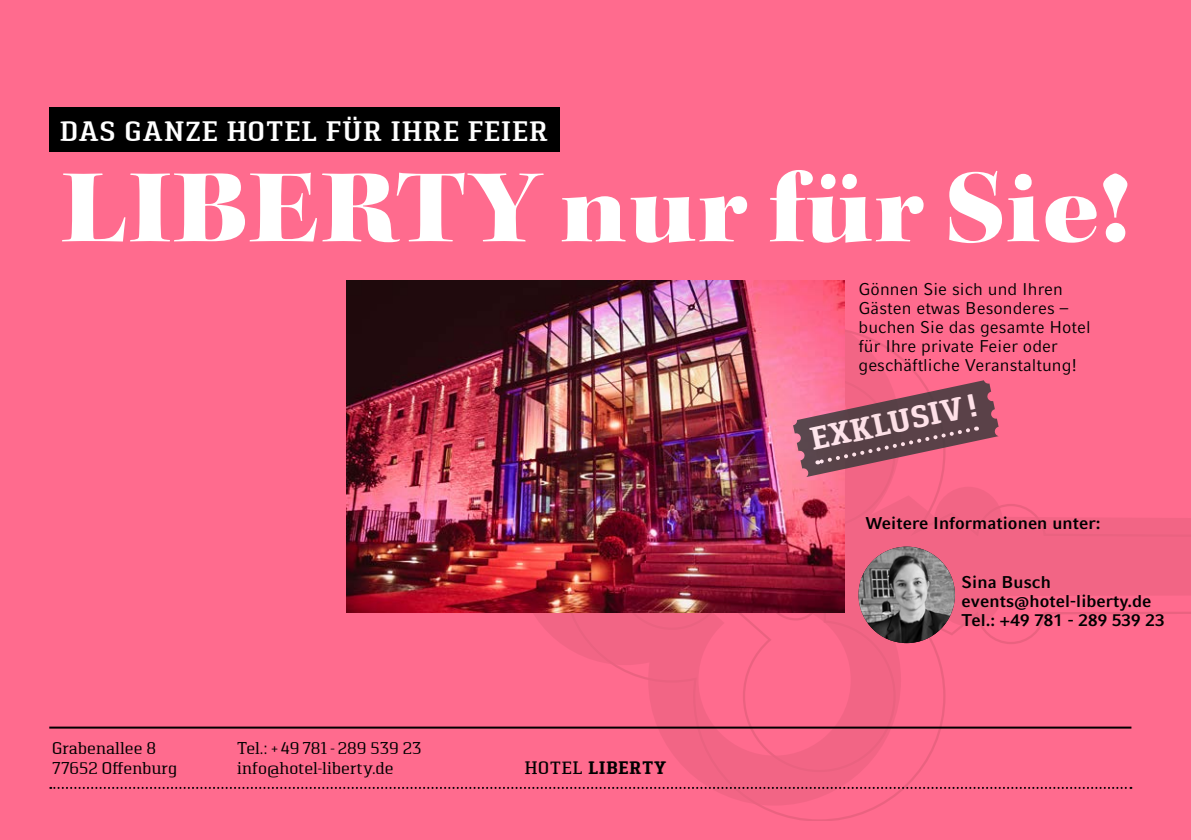
<style>
.page{position:relative;width:1191px;height:840px;background:#fff}
.page>*{position:absolute;margin:0;border:0;box-sizing:border-box;transform-origin:0 0}
.t1{font:102.6px "Kepler Std Black Ext Disp";letter-spacing:.01em;color:#fff}
.t2{font:700 31.8px "Pancetta Serif Pro";color:#fff}
.t3{font:600 28px "Pancetta Serif Pro";letter-spacing:.055em;color:#fff}
.t4{font:700 18px "Pancetta Serif Pro";letter-spacing:.055em;color:#000}
.t5{font:17px/19px "Compatil Fact LT Pro";letter-spacing:.005em;color:#000}
.t6{font:700 17px/19px "Compatil Fact LT Pro";letter-spacing:.005em;color:#000}
.t7{font:17px/20px "Pancetta Serif Pro";letter-spacing:.005em;color:#000}
.s1{font-weight:500}
</style>
<div class="page">
<div style="left:1px;top:0;width:1190px;height:839px;background:#ff6b8e"></div>
<svg style="left:561px;top:338px;width:630px;height:482px"></svg>
<div style="left:49px;top:108px;width:510px;height:44px;background:#000"></div>
<svg style="left:50px;top:786px;width:1081px;height:2px"></svg>
<hr style="left:49px;top:726px;width:1082px;height:2px;background:#000">
<svg style="left:453px;top:323px;width:418px;height:334px;fill:#f26585"></svg>
<img style="left:858px;top:546px;width:97px;height:96px;border-radius:48px">
<img style="left:347px;top:280px;width:497px;height:332px">
<svg style="left:793px;top:380px;width:205px;height:97px"></svg>
<h3 class="t3" style="left:60px;top:116px;width:489px">DAS GANZE HOTEL FÜR IHRE FEIER</h3>
<h1 class="t1" style="left:61px;top:147px;width:1070px">LIBERTY nur für Sie!</h1>
<p class="t5" style="left:858px;top:279px;width:234px">Gönnen Sie sich und Ihren<br>Gästen etwas Besonderes – buchen Sie das gesamte Hotel für Ihre private Feier oder geschäftliche Veranstaltung!</p>
<h2 class="t2" style="left:807px;top:422px;width:170px;rotate:-12deg">EXKLUSIV !</h2>
<p class="t6" style="left:865px;top:513px;width:237px">Weitere Informationen unter:</p>
<p class="t7" style="left:52px;top:738px;width:126px">Grabenallee 8<br>77652 Offenburg</p>
<p class="t7" style="left:237px;top:738px;width:186px">Tel.: + 49 781 - 289 539 23 info@hotel-liberty.de</p>
<p class="t4" style="left:525px;top:757px;width:143px"><span class="s1">HOTEL</span> LIBERTY</p>
<p class="t6" style="left:961px;top:572px;width:204px">Sina Busch events@hotel-liberty.de<br>Tel.: +49 781 - 289 539 23</p>
</div>
